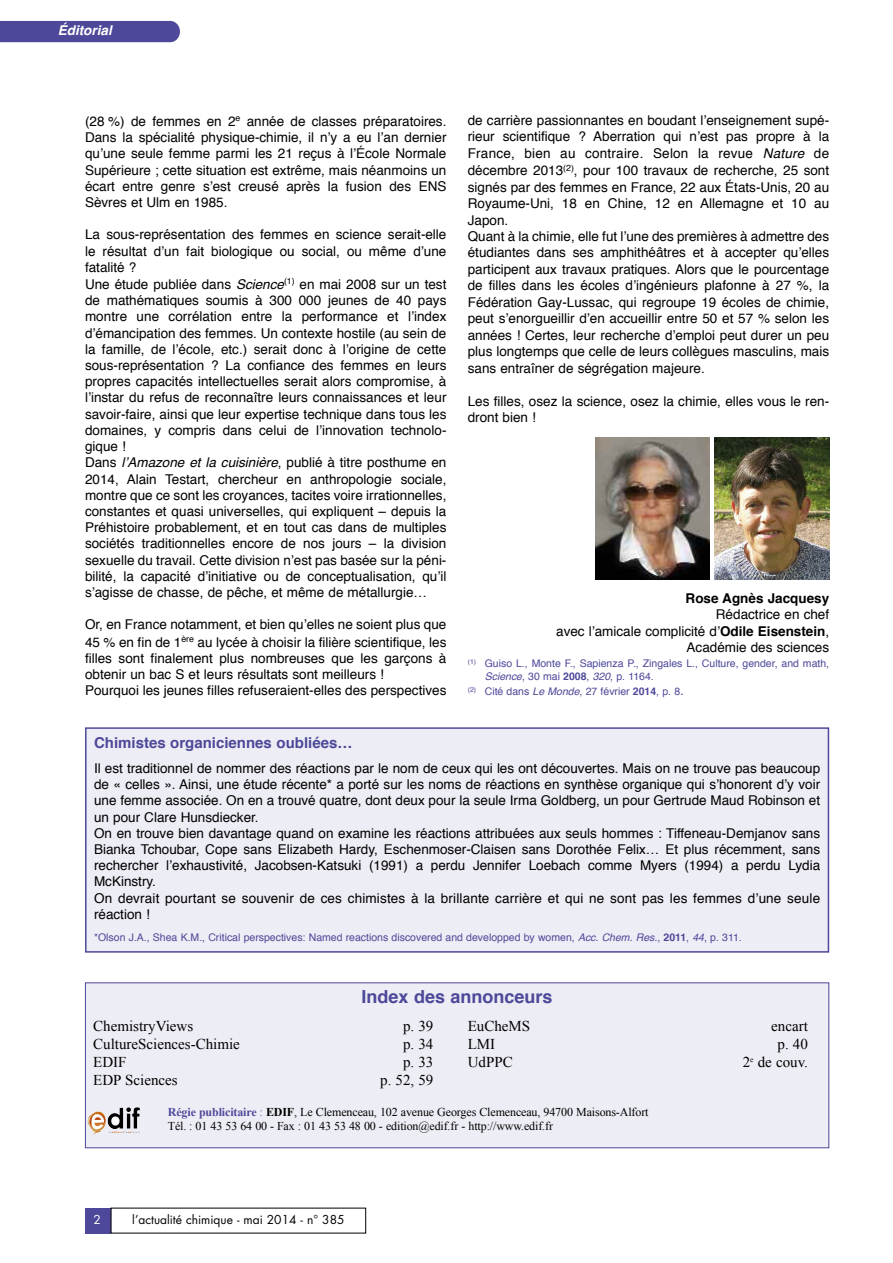
<style>
.page{position:relative;width:893px;height:1263px;background:#fff}
.page>*{position:absolute;margin:0;border:0;box-sizing:border-box;transform-origin:0 0}
.t1{font:700 18px "Helvetica";color:#4d4899}
.t2{font:15px "Times New Roman";color:#000}
.t3{font:700 15px "Helvetica";color:#4d4899}
.t4{font:13.5px/16.2px "Helvetica";color:#000}
.t5{font:700 13.5px "Helvetica";color:#000}
.t6{font:italic 700 13.5px "Helvetica";color:#fff}
.t7{font:12px/14.4px "Times New Roman";letter-spacing:-.01em;color:#000}
.t8{font:12px "Futura";color:#000}
.t9{font:12px "Futura";color:#fff}
.t10{font:10.5px/12.9px "Helvetica";color:#4d4899}
.s1{font-style:italic}
.s2{font-weight:700}
.s3{font-size:13.5px}
.s4{font-weight:700;color:#4d4899}
.s5{color:#4d4899}
</style>
<div class="page">
<img style="left:595px;top:437px;width:115px;height:143px">
<img style="left:714px;top:437px;width:115px;height:143px">
<div style="left:85px;top:1208px;width:26px;height:25px;background:#4d4899"></div>
<div style="left:87px;top:729px;width:741px;height:222px;background:#ededf5"></div>
<div style="left:85px;top:727px;width:744px;height:226px;border:2px solid #4d4899"></div>
<div style="left:86px;top:983px;width:742px;height:164px;background:#ededf5"></div>
<div style="left:85px;top:982px;width:744px;height:166px;border:1px solid #4d4899"></div>
<img style="left:88px;top:1107px;width:52px;height:28px">
<div style="left:0;top:21px;width:180px;height:21px;background:#4d4899"></div>
<p class="t6" style="left:58px;top:25px;width:55px">Éditorial</p>
<p class="t4" style="left:85px;top:114px;width:363px;text-align:justify">(28 %) de femmes en 2<sup>e</sup> année de classes préparatoires.<br>Dans la spécialité physique-chimie, il n’y a eu l’an dernier qu’une seule femme parmi les 21 reçus à l’École Normale Supérieure ; cette situation est extrême, mais néanmoins un écart entre genre s’est creusé après la fusion des ENS Sèvres et Ulm en 1985.</p>
<p class="t4" style="left:85px;top:228px;width:363px">La sous-représentation des femmes en science serait-elle le résultat d’un fait biologique ou social, ou même d’une fatalité ?<br>Une étude publiée dans <span class="s1">Science</span><sup>(1)</sup> en mai 2008 sur un test de mathématiques soumis à 300 000 jeunes de 40 pays montre une corrélation entre la performance et l’index d’émancipation des femmes. Un contexte hostile (au sein de la famille, de l’école, etc.) serait donc à l’origine de cette sous-représentation ? La confiance des femmes en leurs propres capacités intellectuelles serait alors compromise, à l’instar du refus de reconnaître leurs connaissances et leur savoir-faire, ainsi que leur expertise technique dans tous les domaines, y compris dans celui de l’innovation technolo&shy;gique !<br>Dans <span class="s1">l’Amazone et la cuisinière</span>, publié à titre posthume en 2014, Alain Testart, chercheur en anthropologie sociale, montre que ce sont les croyances, tacites voire irrationnelles, constantes et quasi universelles, qui expliquent – depuis la Préhistoire probablement, et en tout cas dans de multiples sociétés traditionnelles encore de nos jours – la division sexuelle du travail. Cette division n’est pas basée sur la péni&shy;bilité, la capacité d’initiative ou de conceptualisation, qu’il s’agisse de chasse, de pêche, et même de métallurgie…</p>
<p class="t4" style="left:85px;top:617px;width:363px">Or, en France notamment, et bien qu’elles ne soient plus que 45 % en fin de 1<sup>ère</sup> au lycée à choisir la filière scientifique, les filles sont finalement plus nombreuses que les garçons à obtenir un bac S et leurs résultats sont meilleurs !<br>Pourquoi les jeunes filles refuseraient-elles des perspectives</p>
<p class="t4" style="left:468px;top:113px;width:363px">de carrière passionnantes en boudant l’enseignement supé&shy;rieur scientifique ? Aberration qui n’est pas propre à la France, bien au contraire. Selon la revue <span class="s1">Nature</span> de décembre 2013<sup>(2)</sup>, pour 100 travaux de recherche, 25 sont signés par des femmes en France, 22 aux États-Unis, 20 au Royaume-Uni, 18 en Chine, 12 en Allemagne et 10 au Japon.<br>Quant à la chimie, elle fut l’une des premières à admettre des étudiantes dans ses amphithéâtres et à accepter qu’elles participent aux travaux pratiques. Alors que le pourcentage de filles dans les écoles d’ingénieurs plafonne à 27 %, la Fédération Gay-Lussac, qui regroupe 19 écoles de chimie, peut s’enorgueillir d’en accueillir entre 50 et 57 % selon les années ! Certes, leur recherche d’emploi peut durer un peu plus longtemps que celle de leurs collègues masculins, mais sans entraîner de ségrégation majeure.</p>
<p class="t4" style="left:468px;top:394px;width:363px">Les filles, osez la science, osez la chimie, elles vous le ren&shy;dront bien !</p>
<p class="t5" style="left:686px;top:593px;width:145px">Rose agnès Jacquesy</p>
<p class="t4" style="left:556px;top:607px;width:275px;text-align:right">Rédactrice en chef<br>avec l’amicale complicité d’<span class="s2">odile eisenstein</span>,<br>Académie des sciences</p>
<p class="t10" style="left:485px;top:658px;width:346px;text-indent:-17px"><sup>(1)</sup> Guiso L., Monte F., Sapienza P., Zingales L., Culture, gender, and math,<br><span class="s1">Science</span>, 30 mai <span class="s2">2008</span>, <span class="s1">320</span>, p. 1164.</p>
<p class="t10" style="left:468px;top:686px;width:218px"><sup>(2)</sup> Cité dans <span class="s1">Le Monde</span>, 27 février <span class="s2">2014</span>, p. 8<span class="s3">.</span></p>
<p class="t3" style="left:94px;top:736px;width:260px">chimistes organiciennes oubliées…</p>
<p class="t4" style="left:94px;top:761px;width:728px">Il est traditionnel de nommer des réactions par le nom de ceux qui les ont découvertes. Mais on ne trouve pas beaucoup de « celles ». Ainsi, une étude récente* a porté sur les noms de réactions en synthèse organique qui s’honorent d’y voir une femme associée. On en a trouvé quatre, dont deux pour la seule Irma Goldberg, un pour Gertrude Maud Robinson et un pour Clare Hunsdiecker.<br>On en trouve bien davantage quand on examine les réactions attribuées aux seuls hommes : Tiffeneau-Demjanov sans Bianka Tchoubar, Cope sans Elizabeth Hardy, Eschenmoser-Claisen sans Dorothée Felix… Et plus récemment, sans rechercher l’exhaustivité, Jacobsen-Katsuki (1991) a perdu Jennifer Loebach comme Myers (1994) a perdu Lydia McKinstry.<br>On devrait pourtant se souvenir de ces chimistes à la brillante carrière et qui ne sont pas les femmes d’une seule réaction !</p>
<p class="t10" style="left:94px;top:932px;width:649px">*Olson J.A., Shea K.M., Critical perspectives: Named reactions discovered and developped by women, <span class="s1">Acc. Chem. Res.</span>, <span class="s2">2011</span>, <span class="s1">44</span>, p. 311.</p>
<h1 class="t1" style="left:362px;top:989px;width:193px">index des annonceurs</h1>
<p class="t2" style="left:93px;top:1017px;width:101px">ChemistryViews</p>
<p class="t2" style="left:403px;top:1017px;width:32px">p. 39</p>
<p class="t2" style="left:93px;top:1035px;width:148px">CultureSciences-Chimie</p>
<p class="t2" style="left:403px;top:1035px;width:32px">p. 34</p>
<p class="t2" style="left:93px;top:1053px;width:35px">EDIF</p>
<p class="t2" style="left:403px;top:1053px;width:32px">p. 33</p>
<p class="t2" style="left:93px;top:1071px;width:86px">EDP Sciences</p>
<p class="t2" style="left:380px;top:1071px;width:55px">p. 52, 59</p>
<p class="t2" style="left:468px;top:1017px;width:64px">EuCheMS</p>
<p class="t2" style="left:771px;top:1017px;width:38px">encart</p>
<p class="t2" style="left:468px;top:1035px;width:29px">LMI</p>
<p class="t2" style="left:777px;top:1035px;width:32px">p. 40</p>
<p class="t2" style="left:468px;top:1053px;width:47px">UdPPC</p>
<p class="t2" style="left:743px;top:1053px;width:67px">2<sup>e</sup> de couv.</p>
<p class="t7" style="left:168px;top:1105px;width:482px"><span class="s4">Régie publicitaire</span> <span class="s5">:</span> <span class="s2">EDIF</span>, Le Clemenceau, 102 avenue Georges Clemenceau, 94700 Maisons-Alfort<br>Tél. : 01 43 53 64 00 - Fax : 01 43 53 48 00 - edition@edif.fr - http://www.edif.fr</p>
<p class="t9" style="left:94px;top:1214px;width:9px">2</p>
<p class="t8" style="left:132px;top:1214px;width:214px">l’actualité chimique - mai 2014 - n° 385</p>
</div>
